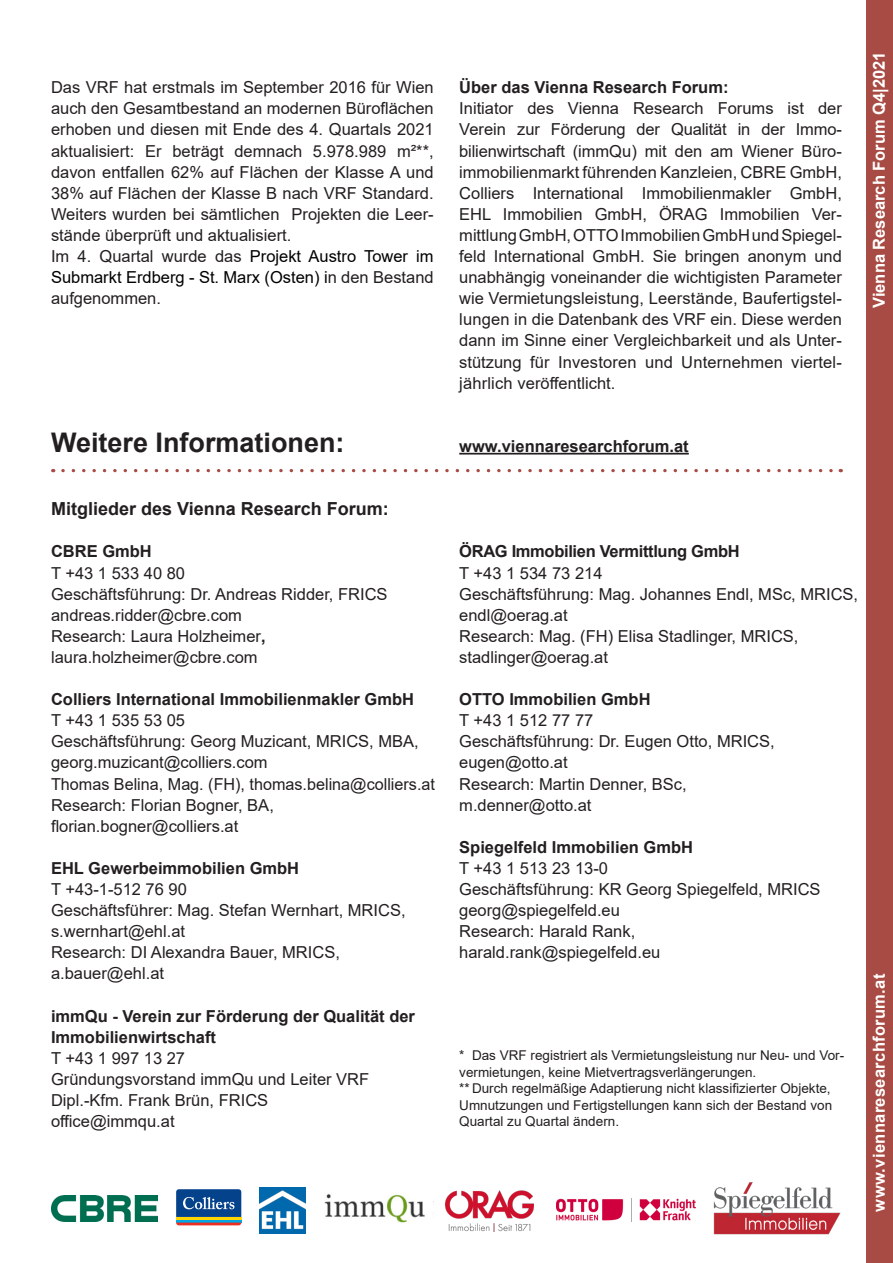
<style>
.page{position:relative;width:893px;height:1263px;background:#fff}
.page>*{position:absolute;margin:0;border:0;box-sizing:border-box;transform-origin:0 0}
.t1{font:700 27px "Arial";color:#231f20}
.t2{font:700 18px "Arial";color:#231f20}
.t3{font:16.5px/21.1px "Arial";color:#231f20}
.t4{font:700 16.5px/21.1px "Arial";color:#231f20}
.t5{font:16.5px/21.1px "Arial";color:#000;text-align:justify}
.t6{font:700 16.5px/21.1px "Arial";letter-spacing:-.02em;color:#231f20}
.t7{font:700 16.5px "Arial";letter-spacing:.02em;color:#fff}
.t8{font:700 16.5px "Arial";color:#fff}
.t9{font:13.5px/16.5px "Arial";color:#231f20}
.s1{color:#231f20}
.s2{font-weight:700}
.s3{font-weight:400}
</style>
<div class="page">
<hr style="left:459px;top:453px;width:230px;height:1px;background:#231f20">
<svg style="left:63px;top:469px;width:778px;height:3px"></svg>
<div style="left:866px;top:0;width:27px;height:1263px;background:#a84b44"></div>
<img style="left:51px;top:1195px;width:106px;height:27px">
<img style="left:557px;top:1199px;width:138px;height:22px">
<img style="left:713px;top:1182px;width:128px;height:53px">
<img style="left:324px;top:1194px;width:110px;height:29px">
<img style="left:445px;top:1190px;width:89px;height:41px">
<svg style="left:175px;top:1188px;width:67px;height:38px"></svg>
<svg style="left:176px;top:1189px;width:65px;height:36px;background:#40658a"></svg>
<img style="left:259px;top:1187px;width:46px;height:46px">
<p class="t3" style="left:51px;top:77px;width:384px;text-align:justify">Das VRF hat erstmals im September 2016 für Wien auch den Gesamtbestand an modernen Büroflächen erhoben und diesen mit Ende des 4. Quartals 2021 aktualisiert: Er beträgt demnach 5.978.989 m²**, davon entfallen 62% auf Flächen der Klasse A und 38% auf Flächen der Klasse B nach VRF Standard.<br>Weiters wurden bei sämtlichen Projekten die Leer&shy;stände überprüft und aktualisiert.</p>
<p class="t5" style="left:51px;top:246px;width:384px"><span class="s1">Im 4. Quartal wurde das</span> Projekt Austro Tower im Submarkt Erdberg - St. Marx (Osten) i<span class="s1">n den Bestand aufgenommen.</span></p>
<p class="t1" style="left:51px;top:423px;width:295px">Weitere Informationen:</p>
<p class="t2" style="left:51px;top:496px;width:339px">Mitglieder des Vienna Research Forum:</p>
<p class="t4" style="left:51px;top:541px;width:102px">CBRE GmbH</p>
<p class="t3" style="left:51px;top:562px;width:136px">T +43 1 533 40 80</p>
<p class="t3" style="left:51px;top:583px;width:338px">Geschäftsführung: Dr. Andreas Ridder, FRICS</p>
<p class="t3" style="left:51px;top:604px;width:192px">andreas.ridder@cbre.com</p>
<p class="t3" style="left:51px;top:625px;width:216px">Research: Laura Holzheimer<span class="s2">,</span></p>
<p class="t3" style="left:51px;top:646px;width:208px">laura.holzheimer@cbre.com</p>
<p class="t4" style="left:51px;top:689px;width:365px">Colliers International Immobilienmakler GmbH</p>
<p class="t3" style="left:51px;top:710px;width:369px">T +43 1 535 53 05<br>Geschäftsführung: Georg Muzicant, MRICS, MBA, georg.muzicant@colliers.com</p>
<p class="t3" style="left:51px;top:773px;width:385px">Thomas Belina, Mag. (FH), thomas.belina@colliers.at</p>
<p class="t3" style="left:51px;top:794px;width:224px">Research: Florian Bogner, BA, florian.bogner@colliers.at</p>
<p class="t4" style="left:51px;top:858px;width:250px">EHL Gewerbeimmobilien GmbH</p>
<p class="t3" style="left:51px;top:878px;width:356px">T +43-1-512 76 90<br>Geschäftsführer: Mag. Stefan Wernhart, MRICS, s.wernhart@ehl.at</p>
<p class="t3" style="left:51px;top:942px;width:290px">Research: DI Alexandra Bauer, MRICS, a.bauer@ehl.at</p>
<p class="t4" style="left:51px;top:1005px;width:365px">immQu - Verein zur Förderung der Qualität der<br>Immobilienwirtschaft</p>
<p class="t3" style="left:51px;top:1047px;width:136px">T +43 1 997 13 27</p>
<p class="t3" style="left:51px;top:1068px;width:320px">Gründungsvorstand immQu und Leiter VRF</p>
<p class="t3" style="left:51px;top:1089px;width:219px">Dipl.-Kfm. Frank Brün, FRICS office@immqu.at</p>
<p class="t4" style="left:459px;top:77px;width:271px">Über das Vienna Research Forum:</p>
<p class="t3" style="left:459px;top:98px;width:384px;text-align:justify">Initiator des Vienna Research Forums ist der Verein zur Förderung der Qualität in der Immo&shy;bilienwirtschaft (immQu) mit den am Wiener Büro&shy;immobilienmarkt führenden Kanzleien, CBRE GmbH, Colliers International Immobilienmakler GmbH, EHL Immobilien GmbH, ÖRAG Immobilien Ver&shy;mittlung GmbH, OTTO Immobilien GmbH und Spiegel&shy;feld International GmbH. Sie bringen anonym und unabhängig voneinander die wichtigisten Parameter wie Vermietungsleistung, Leerstände, Baufertigstel&shy;lungen in die Datenbank des VRF ein. Diese werden dann im Sinne einer Vergleichbarkeit und als Unter&shy;stützung für Investoren und Unternehmen viertel&shy;jährlich veröffentlicht.</p>
<p class="t4" style="left:459px;top:436px;width:231px">www.viennaresearchforum.at</p>
<p class="t8" style="left:867px;top:308px;width:258px;rotate:-90deg">Vienna Research Forum Q4|2021</p>
<p class="t6" style="left:459px;top:541px;width:282px">ÖRAG Immobilien Vermittlung GmbH<br><span class="s3">T +43 1 534 73 214</span></p>
<p class="t3" style="left:459px;top:583px;width:400px">Geschäftsführung: Mag. Johannes Endl, MSc, MRICS, endl@oerag.at</p>
<p class="t3" style="left:459px;top:625px;width:341px">Research: Mag. (FH) Elisa Stadlinger, MRICS, stadlinger@oerag.at</p>
<p class="t4" style="left:459px;top:689px;width:193px">OTTO Immobilien GmbH</p>
<p class="t3" style="left:459px;top:710px;width:317px">T +43 1 512 77 77<br>Geschäftsführung: Dr. Eugen Otto, MRICS, eugen@otto.at</p>
<p class="t3" style="left:459px;top:773px;width:229px">Research: Martin Denner, BSc, m.denner@otto.at</p>
<p class="t4" style="left:459px;top:837px;width:235px">Spiegelfeld Immobilien GmbH</p>
<p class="t3" style="left:459px;top:857px;width:150px">T +43 1 513 23 13-0</p>
<p class="t3" style="left:459px;top:878px;width:363px">Geschäftsführung: KR Georg Spiegelfeld, MRICS</p>
<p class="t3" style="left:459px;top:900px;width:178px">georg@spiegelfeld.eu<br>Research: Harald Rank,</p>
<p class="t3" style="left:459px;top:942px;width:203px">harald.rank@spiegelfeld.eu</p>
<p class="t9" style="left:459px;top:1047px;width:386px">* Das VRF registriert als Vermietungsleistung nur Neu- und Vor&shy;vermietungen, keine Mietvertragsverlängerungen.<br>** Durch regelmäßige Adaptierung nicht klassifizierter Objekte, Umnutzungen und Fertigstellungen kann sich der Bestand von Quartal zu Quartal ändern.</p>
<p class="t7" style="left:867px;top:1211px;width:239px;rotate:-90deg">www.viennaresearchforum.at</p>
</div>
